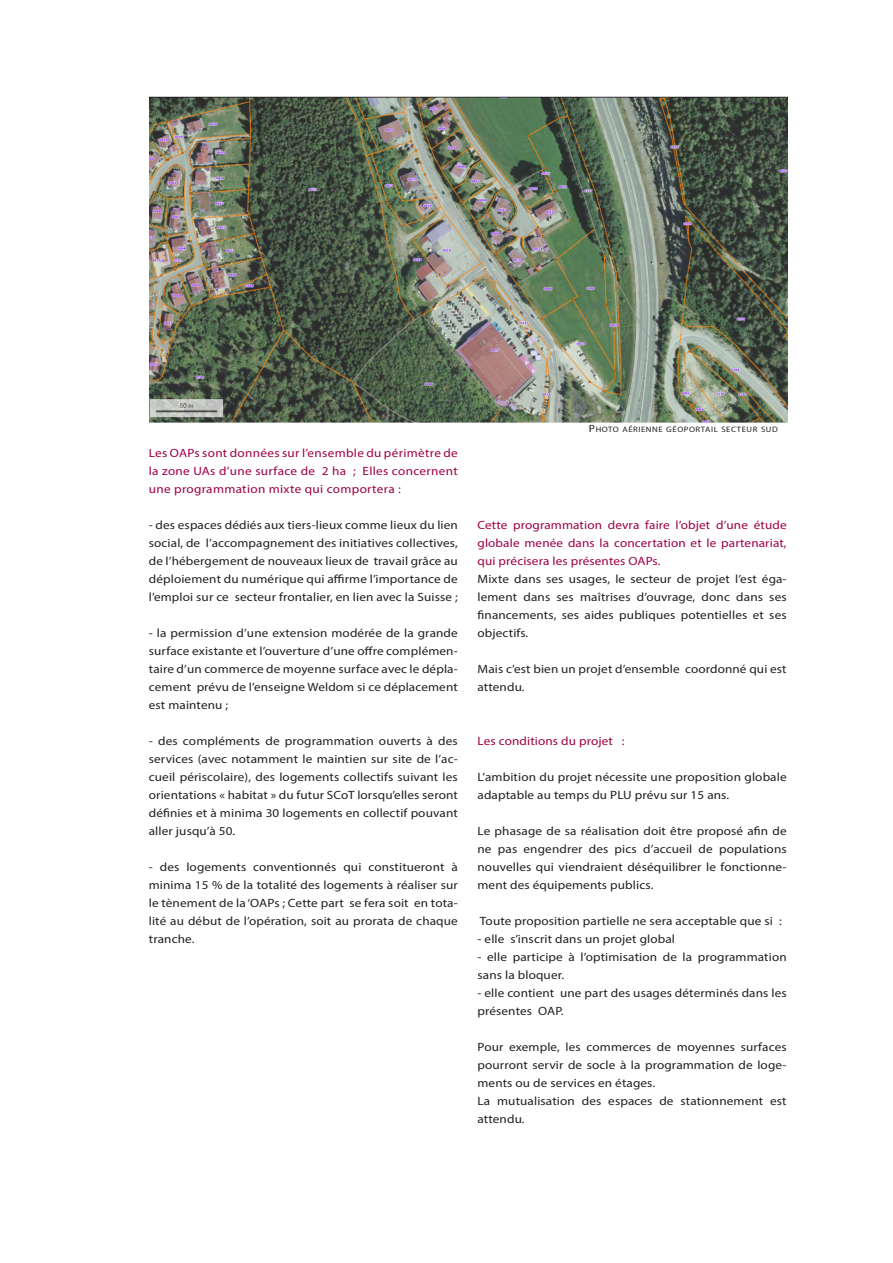
<style>
.page{position:relative;width:893px;height:1263px;background:#fff}
.page>*{position:absolute;margin:0;border:0;box-sizing:border-box;transform-origin:0 0}
.t1{font:12px/18px "Myriad Pro";letter-spacing:.01em;color:#231f20;text-align:justify;scale:1.1 1}
.t2{font:12px/18px "Myriad Pro";letter-spacing:.01em;color:#9e0147;text-align:justify;scale:1.1 1}
.t3{font:7.8px "Myriad Pro";letter-spacing:.065em;color:#231f20;scale:1.1 1}
.s1{font-size:10.5px}
</style>
<div class="page">
<img style="left:150px;top:96px;width:637px;height:327px">
<p class="t2" style="left:149px;top:443px;width:282px">Les OAPs sont données sur l’ensemble du périmètre de la zone UAs d’une surface de 2 ha ; Elles concernent une programmation mixte qui comportera :</p>
<p class="t1" style="left:149px;top:515px;width:282px">- des espaces dédiés aux tiers-lieux comme lieux du lien social, de l’accompagnement des initiatives collectives, de l’hébergement de nouveaux lieux de travail grâce au déploiement du numérique qui affirme l’importance de l’emploi sur ce secteur frontalier, en lien avec la Suisse ;</p>
<p class="t1" style="left:149px;top:623px;width:282px">- la permission d’une extension modérée de la grande surface existante et l’ouverture d’une offre complémen&shy;taire d’un commerce de moyenne surface avec le dépla&shy;cement prévu de l’enseigne Weldom si ce déplacement est maintenu ;</p>
<p class="t1" style="left:149px;top:731px;width:282px">- des compléments de programmation ouverts à des services (avec notamment le maintien sur site de l’ac&shy;cueil périscolaire), des logements collectifs suivant les orientations « habitat » du futur SCoT lorsqu’elles seront définies et à minima 30 logements en collectif pouvant aller jusqu’à 50.</p>
<p class="t1" style="left:149px;top:857px;width:282px">- des logements conventionnés qui constitueront à minima 15 % de la totalité des logements à réaliser sur le tènement de la ‘OAPs ; Cette part se fera soit en tota&shy;lité au début de l’opération, soit au prorata de chaque tranche.</p>
<p class="t3" style="left:589px;top:424px;width:173px"><span class="s1">P</span>HOTO AÉRIENNE GÉOPORTAIL SECTEUR SUD</p>
<p class="t2" style="left:477px;top:516px;width:283px">Cette programmation devra faire l’objet d’une étude globale menée dans la concertation et le partenariat, qui précisera les présentes OAPs.</p>
<p class="t1" style="left:477px;top:570px;width:283px">Mixte dans ses usages, le secteur de projet l’est éga&shy;lement dans ses maîtrises d’ouvrage, donc dans ses financements, ses aides publiques potentielles et ses objectifs.</p>
<p class="t1" style="left:477px;top:660px;width:283px">Mais c’est bien un projet d’ensemble coordonné qui est attendu.</p>
<p class="t2" style="left:477px;top:732px;width:135px">Les conditions du projet :</p>
<p class="t1" style="left:477px;top:768px;width:283px">L’ambition du projet nécessite une proposition globale adaptable au temps du PLU prévu sur 15 ans.</p>
<p class="t1" style="left:477px;top:822px;width:283px">Le phasage de sa réalisation doit être proposé afin de ne pas engendrer des pics d’accueil de populations nouvelles qui viendraient déséquilibrer le fonctionne&shy;ment des équipements publics.</p>
<p class="t1" style="left:480px;top:912px;width:276px">Toute proposition partielle ne sera acceptable que si :</p>
<p class="t1" style="left:477px;top:930px;width:181px">- elle s’inscrit dans un projet global</p>
<p class="t1" style="left:477px;top:948px;width:283px">- elle participe à l’optimisation de la programmation sans la bloquer.</p>
<p class="t1" style="left:477px;top:984px;width:283px">- elle contient une part des usages déterminés dans les présentes OAP.</p>
<p class="t1" style="left:477px;top:1038px;width:283px;text-align:left">Pour exemple, les commerces de moyennes surfaces pourront servir de socle à la programmation de loge&shy;ments ou de services en étages.<br>La mutualisation des espaces de stationnement est attendu.</p>
</div>
